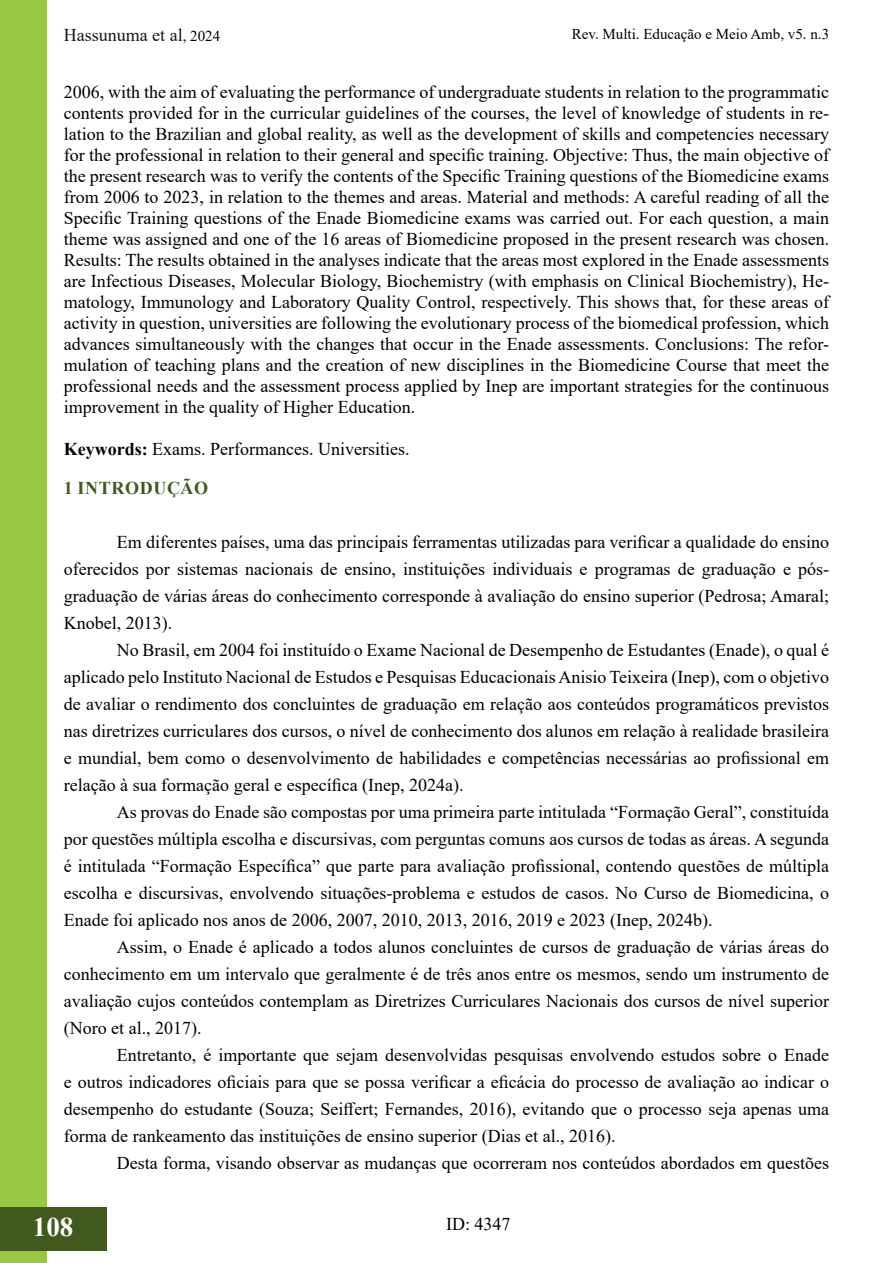
<style>
.page{position:relative;width:893px;height:1263px;background:#fff}
.page>*{position:absolute;margin:0;border:0;box-sizing:border-box;transform-origin:0 0}
.t1{font:700 27px "Times New Roman";color:#fff}
.t2{font:18px/27px "Times New Roman";color:#000;text-align:justify}
.t3{font:18px "Times New Roman";color:#181717}
.t4{font:15px "Times New Roman";color:#000}
.s1{font-size:15px;color:#000}
.s2{font-weight:700}
.s3{font-weight:700;color:#41591d}
</style>
<div class="page">
<div style="left:0;top:0;width:47px;height:1262px;background:#98c841"></div>
<hr style="left:892px;top:1207px;width:1px;height:43px;background:#41591d">
<div style="left:0;top:1207px;width:106px;height:43px;background:#41591d"></div>
<p class="t3" style="left:64px;top:22px;width:158px">Hassunuma et al<span class="s1">, 2024</span></p>
<p class="t4" style="left:572px;top:23px;width:259px">Rev. Multi. Educação e Meio Amb, v5. n.3</p>
<p class="t2" style="left:64px;top:80px;width:767px;line-height:21px">2006, with the aim of evaluating the performance of undergraduate students in relation to the programmatic contents provided for in the curricular guidelines of the courses, the level of knowledge of students in re&shy;lation to the Brazilian and global reality, as well as the development of skills and competencies necessary for the professional in relation to their general and specific training. Objective: Thus, the main objective of the present research was to verify the contents of the Specific Training questions of the Biomedicine exams from 2006 to 2023, in relation to the themes and areas. Material and methods: A careful reading of all the Specific Training questions of the Enade Biomedicine exams was carried out. For each question, a main theme was assigned and one of the 16 areas of Biomedicine proposed in the present research was chosen.<br>Results: The results obtained in the analyses indicate that the areas most explored in the Enade assessments are Infectious Diseases, Molecular Biology, Biochemistry (with emphasis on Clinical Biochemistry), He&shy;matology, Immunology and Laboratory Quality Control, respectively. This shows that, for these areas of activity in question, universities are following the evolutionary process of the biomedical profession, which advances simultaneously with the changes that occur in the Enade assessments. Conclusions: The refor&shy;mulation of teaching plans and the creation of new disciplines in the Biomedicine Course that meet the professional needs and the assessment process applied by Inep are important strategies for the continuous improvement in the quality of Higher Education.</p>
<p class="t2" style="left:64px;top:429px;width:347px;line-height:39px"><span class="s2">Keywords:</span> Exams. Performances. Universities.<br><span class="s3">1 INTRODUÇÃO</span></p>
<p class="t2" style="left:64px;top:528px;width:767px;text-indent:53px">Em diferentes países, uma das principais ferramentas utilizadas para verificar a qualidade do ensino oferecidos por sistemas nacionais de ensino, instituições individuais e programas de graduação e pós&shy;graduação de várias áreas do conhecimento corresponde à avaliação do ensino superior (Pedrosa; Amaral; Knobel, 2013).</p>
<p class="t2" style="left:64px;top:636px;width:767px;text-indent:53px">No Brasil, em 2004 foi instituído o Exame Nacional de Desempenho de Estudantes (Enade), o qual é aplicado pelo Instituto Nacional de Estudos e Pesquisas Educacionais Anisio Teixeira (Inep), com o objetivo de avaliar o rendimento dos concluintes de graduação em relação aos conteúdos programáticos previstos nas diretrizes curriculares dos cursos, o nível de conhecimento dos alunos em relação à realidade brasileira e mundial, bem como o desenvolvimento de habilidades e competências necessárias ao profissional em relação à sua formação geral e específica (Inep, 2024a).</p>
<p class="t2" style="left:64px;top:798px;width:767px;text-indent:53px">As provas do Enade são compostas por uma primeira parte intitulada “Formação Geral”, constituída por questões múltipla escolha e discursivas, com perguntas comuns aos cursos de todas as áreas. A segunda é intitulada “Formação Específica” que parte para avaliação profissional, contendo questões de múltipla escolha e discursivas, envolvendo situações-problema e estudos de casos. No Curso de Biomedicina, o Enade foi aplicado nos anos de 2006, 2007, 2010, 2013, 2016, 2019 e 2023 (Inep, 2024b).</p>
<p class="t2" style="left:64px;top:933px;width:767px;text-indent:53px">Assim, o Enade é aplicado a todos alunos concluintes de cursos de graduação de várias áreas do conhecimento em um intervalo que geralmente é de três anos entre os mesmos, sendo um instrumento de avaliação cujos conteúdos contemplam as Diretrizes Curriculares Nacionais dos cursos de nível superior (Noro et al., 2017).</p>
<p class="t2" style="left:64px;top:1041px;width:767px;text-indent:53px">Entretanto, é importante que sejam desenvolvidas pesquisas envolvendo estudos sobre o Enade e outros indicadores oficiais para que se possa verificar a eficácia do processo de avaliação ao indicar o desempenho do estudante (Souza; Seiffert; Fernandes, 2016), evitando que o processo seja apenas uma forma de rankeamento das instituições de ensino superior (Dias et al., 2016).</p>
<p class="t2" style="left:117px;top:1149px;width:714px">Desta forma, visando observar as mudanças que ocorreram nos conteúdos abordados em questões</p>
<h1 class="t1" style="left:33px;top:1207px;width:42px">108</h1>
<p class="t2" style="left:446px;top:1210px;width:66px">ID: 4347</p>
</div>
